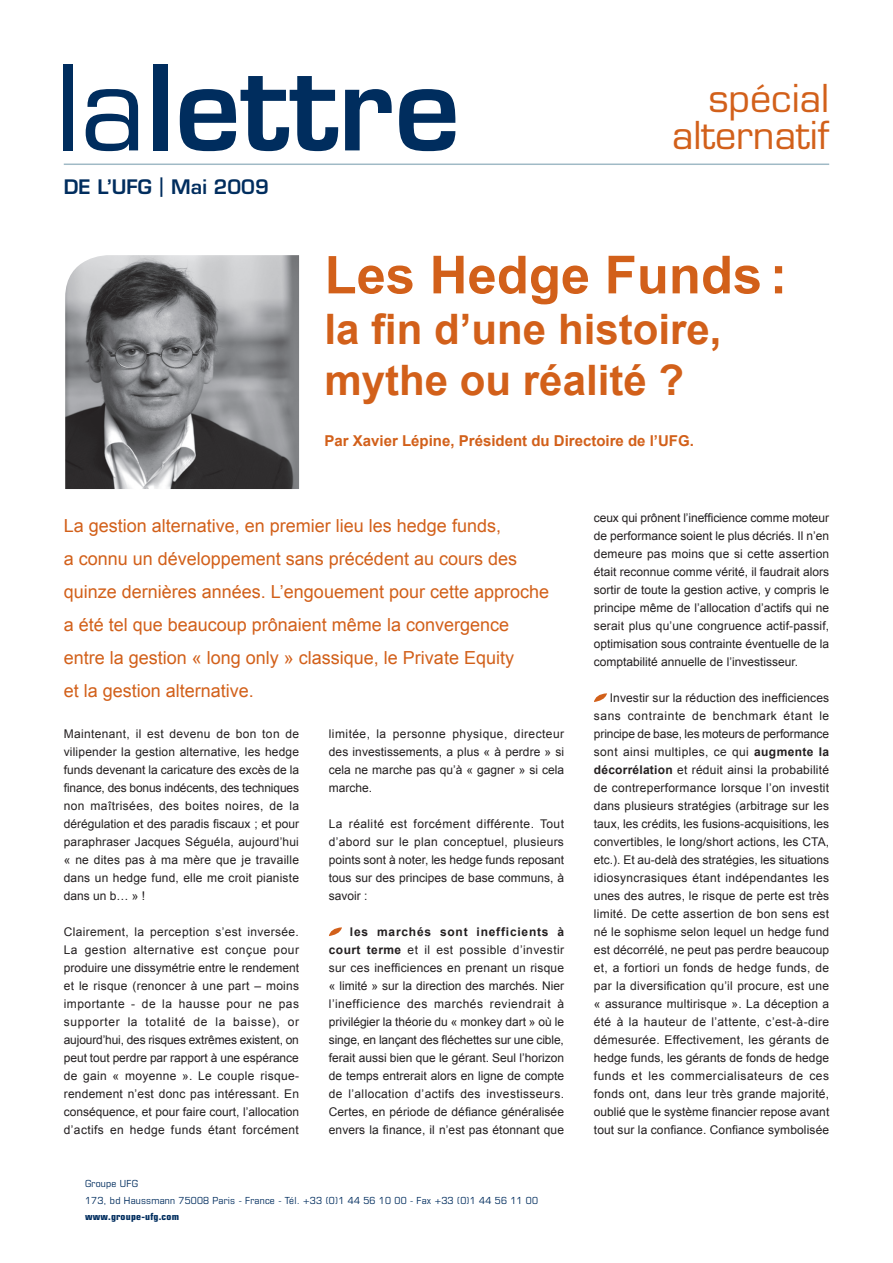
<style>
.page{position:relative;width:893px;height:1263px;background:#fff}
.page>*{position:absolute;margin:0;border:0;box-sizing:border-box;transform-origin:0 0}
.t1{font:600 115.5px "Eurostile LT Std";color:#002d5e}
.t2{font:700 52.5px "Arial";color:#d2601a}
.t3{font:700 42px/51px "Arial";color:#d2601a}
.t4{font:37.5px/37.5px "Eurostile LT Std";color:#d2601a;text-align:right}
.t5{font:600 19.5px "Eurostile LT Std";color:#002d5e}
.t6{font:18px/33px "Arial";color:#d2601a}
.t7{font:700 15px "Arial";color:#d2601a}
.t8{font:12px/18px "Arial";letter-spacing:.005em;color:#231f20;text-align:justify}
.t9{font:condensed 9.75px/16.5px "Eurostile LT Std";letter-spacing:.02em;color:#002d5e;scale:1.1 1}
.t10{font:700 condensed 9.75px "Eurostile LT Std";letter-spacing:.02em;color:#002d5e;scale:1.1 1}
.s1{font-weight:400}
.s2{font-weight:700}
</style>
<div class="page">
<hr style="left:64px;top:163px;width:765px;height:2px;background:#a0bac6">
<svg style="left:329px;top:927px;width:13px;height:9px"></svg>
<svg style="left:594px;top:693px;width:13px;height:9px"></svg>
<img style="left:65px;top:255px;width:234px;height:234px">
<h1 class="t1" style="left:55px;top:36px;width:406px"><span class="s1">la</span>lettre</h1>
<h3 class="t5" style="left:64px;top:175px;width:207px">DE L’UFG | Mai 2009</h3>
<h3 class="t4" style="left:672px;top:80px;width:159px">spécial alternatif</h3>
<h2 class="t2" style="left:325px;top:240px;width:464px">Les Hedge Funds :</h2>
<h3 class="t3" style="left:325px;top:306px;width:398px">la fin d’une histoire, mythe ou réalité ?</h3>
<p class="t7" style="left:325px;top:431px;width:371px">Par Xavier Lépine, Président du Directoire de l’UFG.</p>
<p class="t6" style="left:64px;top:509px;width:487px">La gestion alternative, en premier lieu les hedge funds,<br>a connu un développement sans précédent au cours des quinze dernières années. L’engouement pour cette approche a été tel que beaucoup prônaient même la convergence entre la gestion « long only » classique, le Private Equity<br>et la gestion alternative.</p>
<p class="t8" style="left:64px;top:725px;width:237px">Maintenant, il est devenu de bon ton de vilipender la gestion alternative, les hedge funds devenant la caricature des excès de la finance, des bonus indécents, des techniques non maîtrisées, des boites noires, de la dérégulation et des paradis fiscaux ; et pour paraphraser Jacques Séguéla, aujourd’hui « ne dites pas à ma mère que je travaille dans un hedge fund, elle me croit pianiste dans un b… » !</p>
<p class="t8" style="left:64px;top:923px;width:237px">Clairement, la perception s’est inversée.<br>La gestion alternative est conçue pour produire une dissymétrie entre le rendement et le risque (renoncer à une part – moins importante - de la hausse pour ne pas supporter la totalité de la baisse), or aujourd’hui, des risques extrêmes existent, on peut tout perdre par rapport à une espérance de gain « moyenne ». Le couple risque&shy;rendement n’est donc pas intéressant. En conséquence, et pour faire court, l’allocation d’actifs en hedge funds étant forcément</p>
<p class="t8" style="left:329px;top:725px;width:237px">limitée, la personne physique, directeur des investissements, a plus « à perdre » si cela ne marche pas qu’à « gagner » si cela marche.</p>
<p class="t8" style="left:329px;top:815px;width:237px">La réalité est forcément différente. Tout d’abord sur le plan conceptuel, plusieurs points sont à noter, les hedge funds reposant tous sur des principes de base communs, à savoir :</p>
<p class="t8" style="left:329px;top:923px;width:237px;text-indent:21px"><span class="s2">les marchés sont inefficients à court terme</span> et il est possible d’investir sur ces inefficiences en prenant un risque « limité » sur la direction des marchés. Nier l’inefficience des marchés reviendrait à privilégier la théorie du « monkey dart » où le singe, en lançant des fléchettes sur une cible, ferait aussi bien que le gérant. Seul l’horizon de temps entrerait alors en ligne de compte de l’allocation d’actifs des investisseurs.<br>Certes, en période de défiance généralisée envers la finance, il n’est pas étonnant que</p>
<p class="t9" style="left:85px;top:1175px;width:413px">Groupe UFG<br>173, bd Haussmann 75008 Paris - France - Tél. +33 (0)1 44 56 10 00 - Fax +33 (0)1 44 56 11 00</p>
<p class="t10" style="left:85px;top:1211px;width:87px">www.groupe-ufg.com</p>
<p class="t8" style="left:594px;top:509px;width:237px">ceux qui prônent l’inefficience comme moteur de performance soient le plus décriés. Il n’en demeure pas moins que si cette assertion était reconnue comme vérité, il faudrait alors sortir de toute la gestion active, y compris le principe même de l’allocation d’actifs qui ne serait plus qu’une congruence actif-passif, optimisation sous contrainte éventuelle de la comptabilité annuelle de l’investisseur.</p>
<p class="t8" style="left:594px;top:689px;width:237px;text-indent:16px">Investir sur la réduction des inefficiences sans contrainte de benchmark étant le principe de base, les moteurs de performance sont ainsi multiples, ce qui <span class="s2">augmente la décorrélation</span> et réduit ainsi la probabilité de contreperformance lorsque l’on investit dans plusieurs stratégies (arbitrage sur les taux, les crédits, les fusions-acquisitions, les convertibles, le long/short actions, les CTA, etc.). Et au-delà des stratégies, les situations idiosyncrasiques étant indépendantes les unes des autres, le risque de perte est très limité. De cette assertion de bon sens est né le sophisme selon lequel un hedge fund est décorrélé, ne peut pas perdre beaucoup et, a fortiori un fonds de hedge funds, de par la diversification qu’il procure, est une « assurance multirisque ». La déception a été à la hauteur de l’attente, c’est-à-dire démesurée. Effectivement, les gérants de hedge funds, les gérants de fonds de hedge funds et les commercialisateurs de ces fonds ont, dans leur très grande majorité, oublié que le système financier repose avant tout sur la confiance. Confiance symbolisée</p>
</div>
